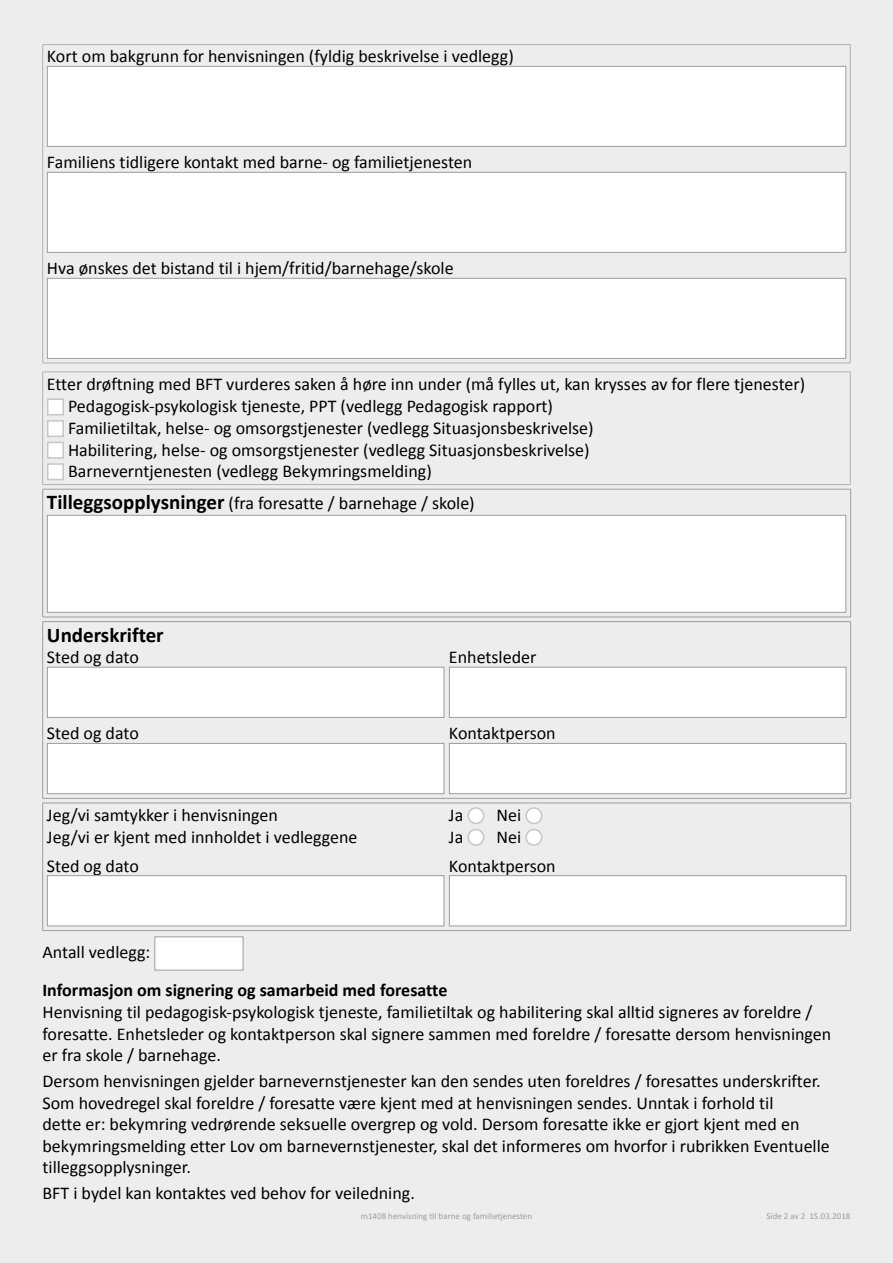
<style>
.page{position:relative;width:893px;height:1263px;background:#ededed}
.page>*{position:absolute;margin:0;border:0;box-sizing:border-box;transform-origin:0 0}
.t1{font:700 21px "Calibri";color:#000}
.t2{font:18px/21.6px "Calibri";color:#000}
.t3{font:700 18px "Calibri";color:#000}
.t4{font:9px "Calibri";color:#9d9d9c}
.s1{font-weight:700;font-size:21px}
</style>
<div class="page">
<hr style="left:43px;top:44px;width:807px;height:1px;background:#b3b2b2">
<hr style="left:42px;top:45px;width:1px;height:318px;background:#b3b2b2">
<hr style="left:850px;top:45px;width:1px;height:318px;background:#b3b2b2">
<hr style="left:43px;top:363px;width:807px;height:1px;background:#b3b2b2">
<div style="left:47px;top:66px;width:799px;height:81px;background:#fff;border:1px solid #9d9d9c"></div>
<div style="left:47px;top:172px;width:799px;height:81px;background:#fff;border:1px solid #9d9d9c"></div>
<div style="left:47px;top:278px;width:799px;height:81px;background:#fff;border:1px solid #9d9d9c"></div>
<hr style="left:43px;top:372px;width:807px;height:1px;background:#b3b2b2">
<hr style="left:42px;top:372px;width:1px;height:112px;background:#b3b2b2">
<hr style="left:850px;top:372px;width:1px;height:112px;background:#b3b2b2">
<hr style="left:43px;top:484px;width:807px;height:1px;background:#b3b2b2">
<div style="left:47px;top:398px;width:17px;height:17px;background:#fff;border:2px solid #c6c6c6"></div>
<div style="left:47px;top:420px;width:17px;height:17px;background:#fff;border:2px solid #c6c6c6"></div>
<div style="left:47px;top:442px;width:17px;height:17px;background:#fff;border:2px solid #c6c6c6"></div>
<div style="left:47px;top:463px;width:17px;height:17px;background:#fff;border:2px solid #c6c6c6"></div>
<hr style="left:43px;top:489px;width:808px;height:1px;background:#9d9d9c">
<hr style="left:42px;top:489px;width:1px;height:128px;background:#9d9d9c">
<hr style="left:850px;top:489px;width:1px;height:128px;background:#9d9d9c">
<hr style="left:43px;top:617px;width:808px;height:1px;background:#9d9d9c">
<div style="left:47px;top:515px;width:799px;height:98px;background:#fff;border:1px solid #9d9d9c"></div>
<hr style="left:43px;top:621px;width:808px;height:1px;background:#9d9d9c">
<hr style="left:42px;top:622px;width:1px;height:176px;background:#9d9d9c">
<hr style="left:850px;top:622px;width:1px;height:176px;background:#9d9d9c">
<hr style="left:43px;top:798px;width:808px;height:1px;background:#9d9d9c">
<div style="left:47px;top:667px;width:397px;height:51px;background:#fff;border:1px solid #9d9d9c"></div>
<div style="left:449px;top:667px;width:397px;height:51px;background:#fff;border:1px solid #9d9d9c"></div>
<div style="left:47px;top:743px;width:397px;height:51px;background:#fff;border:1px solid #9d9d9c"></div>
<div style="left:449px;top:743px;width:397px;height:51px;background:#fff;border:1px solid #9d9d9c"></div>
<hr style="left:43px;top:803px;width:808px;height:1px;background:#9d9d9c">
<hr style="left:42px;top:803px;width:1px;height:127px;background:#9d9d9c">
<hr style="left:850px;top:803px;width:1px;height:127px;background:#9d9d9c">
<hr style="left:43px;top:930px;width:808px;height:1px;background:#9d9d9c">
<div style="left:468px;top:808px;width:16px;height:15px;background:#fff;border-radius:50%"></div>
<div style="left:467px;top:807px;width:17px;height:17px;border:2px solid #c6c6c6;border-radius:50%"></div>
<div style="left:526px;top:808px;width:16px;height:15px;background:#fff;border-radius:50%"></div>
<div style="left:525px;top:807px;width:17px;height:17px;border:2px solid #c6c6c6;border-radius:50%"></div>
<div style="left:468px;top:829px;width:16px;height:16px;background:#fff;border-radius:50%"></div>
<div style="left:467px;top:829px;width:17px;height:17px;border:2px solid #c6c6c6;border-radius:50%"></div>
<div style="left:526px;top:829px;width:16px;height:16px;background:#fff;border-radius:50%"></div>
<div style="left:525px;top:829px;width:17px;height:17px;border:2px solid #c6c6c6;border-radius:50%"></div>
<div style="left:47px;top:875px;width:397px;height:51px;background:#fff;border:1px solid #9d9d9c"></div>
<div style="left:449px;top:875px;width:397px;height:51px;background:#fff;border:1px solid #9d9d9c"></div>
<div style="left:154px;top:936px;width:89px;height:34px;background:#fff;border:1px solid #9d9d9c"></div>
<p class="t2" style="left:47px;top:46px;width:468px">Kort om bakgrunn for henvisningen (fyldig beskrivelse i vedlegg)</p>
<p class="t2" style="left:47px;top:152px;width:427px">Familiens tidligere kontakt med barne- og familietjenesten</p>
<p class="t2" style="left:47px;top:258px;width:408px">Hva ønskes det bistand til i hjem/fritid/barnehage/skole</p>
<p class="t2" style="left:68px;top:373px;width:739px;text-indent:-21px">Etter drøftning med BFT vurderes saken å høre inn under (må fylles ut, kan krysses av for flere tjenester)<br>Pedagogisk-psykologisk tjeneste, PPT (vedlegg Pedagogisk rapport)<br>Familietiltak, helse- og omsorgstjenester (vedlegg Situasjonsbeskrivelse)<br>Habilitering, helse- og omsorgstjenester (vedlegg Situasjonsbeskrivelse)<br>Barneverntjenesten (vedlegg Bekymringsmelding)</p>
<p class="t2" style="left:47px;top:492px;width:429px"><span class="s1">Tilleggsopplysninger</span> (fra foresatte / barnehage / skole)</p>
<p class="t1" style="left:47px;top:621px;width:118px">Underskrifter</p>
<p class="t2" style="left:47px;top:646px;width:93px">Sted og dato</p>
<p class="t2" style="left:449px;top:646px;width:89px">Enhetsleder</p>
<p class="t2" style="left:47px;top:723px;width:93px">Sted og dato</p>
<p class="t2" style="left:449px;top:723px;width:108px">Kontaktperson</p>
<p class="t2" style="left:47px;top:804px;width:233px">Jeg/vi samtykker i henvisningen</p>
<p class="t2" style="left:449px;top:804px;width:16px">Ja</p>
<p class="t2" style="left:497px;top:804px;width:26px">Nei</p>
<p class="t2" style="left:47px;top:826px;width:312px">Jeg/vi er kjent med innholdet i vedleggene</p>
<p class="t2" style="left:449px;top:826px;width:16px">Ja</p>
<p class="t2" style="left:497px;top:826px;width:26px">Nei</p>
<p class="t2" style="left:47px;top:855px;width:93px">Sted og dato</p>
<p class="t2" style="left:449px;top:855px;width:108px">Kontaktperson</p>
<p class="t2" style="left:43px;top:942px;width:109px">Antall vedlegg:</p>
<p class="t3" style="left:43px;top:979px;width:406px">Informasjon om signering og samarbeid med foresatte</p>
<p class="t2" style="left:43px;top:1001px;width:790px">Henvisning til pedagogisk-psykologisk tjeneste, familietiltak og habilitering skal alltid signeres av foreldre / foresatte. Enhetsleder og kontaktperson skal signere sammen med foreldre / foresatte dersom henvisningen er fra skole / barnehage.</p>
<p class="t2" style="left:43px;top:1070px;width:789px">Dersom henvisningen gjelder barnevernstjenester kan den sendes uten foreldres / foresattes underskrifter.<br>Som hovedregel skal foreldre / foresatte være kjent med at henvisningen sendes. Unntak i forhold til<br>dette er: bekymring vedrørende seksuelle overgrep og vold. Dersom foresatte ikke er gjort kjent med en bekymringsmelding etter Lov om barnevernstjenester, skal det informeres om hvorfor i rubrikken Eventuelle tilleggsopplysninger.</p>
<p class="t2" style="left:43px;top:1182px;width:374px">BFT i bydel kan kontaktes ved behov for veiledning.</p>
<p class="t4" style="left:361px;top:1210px;width:173px">m1408 henvisning til barne og familietjenesten</p>
<p class="t4" style="left:766px;top:1210px;width:85px">Side 2 av 2 15.03.2018</p>
</div>
